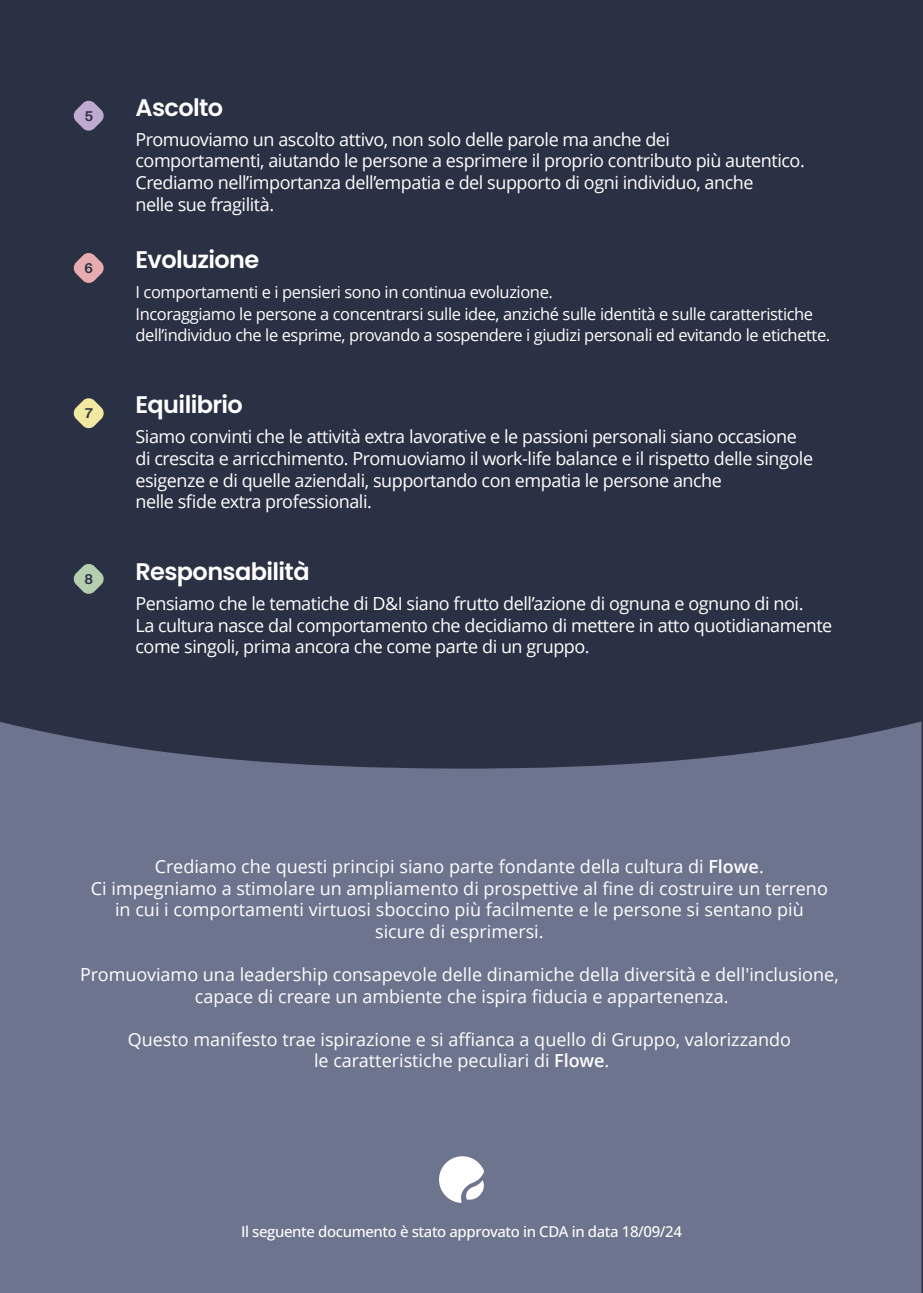
<style>
.page{position:relative;width:923px;height:1293px;background:#2b3144}
.page>*{position:absolute;margin:0;border:0;box-sizing:border-box;transform-origin:0 0}
.t1{font:600 24px "Poppins";letter-spacing:-.025em;color:#fff}
.t2{font:18px/21.6px "Open Sans";letter-spacing:-.025em;color:#fff}
.t3{font:18px/21.6px "Open Sans";color:#fff;text-align:center}
.t4{font:16.5px/21.6px "Open Sans";letter-spacing:-.025em;color:#fff}
.t5{font:500 15px "Open Sans";letter-spacing:-.025em;color:#fff}
.t6{font:600 13.5px "Suisse Intl";color:#2b3144}
.s1{font-weight:600}
</style>
<div class="page">
<div style="left:0;top:721px;width:921px;height:572px;background:#6d758e"></div>
<svg style="left:438px;top:1155px;width:46px;height:48px;background:#d1d3db"></svg>
<svg style="left:73px;top:100px;width:31px;height:31px"></svg>
<svg style="left:73px;top:253px;width:31px;height:30px"></svg>
<svg style="left:73px;top:398px;width:31px;height:31px"></svg>
<svg style="left:73px;top:564px;width:31px;height:30px"></svg>
<p class="t6" style="left:85px;top:108px;width:10px">5</p>
<p class="t6" style="left:85px;top:261px;width:10px">6</p>
<p class="t6" style="left:85px;top:406px;width:8px">7</p>
<p class="t6" style="left:85px;top:572px;width:10px">8</p>
<h1 class="t1" style="left:135px;top:93px;width:89px">Ascolto</h1>
<p class="t2" style="left:135px;top:128px;width:671px">Promuoviamo un ascolto attivo, non solo delle parole ma anche dei<br>comportamenti, aiutando le persone a esprimere il proprio contributo più autentico.<br>Crediamo nell’importanza dell’empatia e del supporto di ogni individuo, anche<br>nelle sue fragilità.</p>
<h1 class="t1" style="left:135px;top:246px;width:125px">Evoluzione</h1>
<p class="t4" style="left:135px;top:281px;width:696px">I comportamenti e i pensieri sono in continua evoluzione.<br>Incoraggiamo le persone a concentrarsi sulle idee, anziché sulle identità e sulle caratteristiche dell’individuo che le esprime, provando a sospendere i giudizi personali ed evitando le etichette.</p>
<h1 class="t1" style="left:135px;top:391px;width:109px">Equilibrio</h1>
<p class="t2" style="left:135px;top:426px;width:679px">Siamo convinti che le attività extra lavorative e le passioni personali siano occasione di crescita e arricchimento. Promuoviamo il work-life balance e il rispetto delle singole esigenze e di quelle aziendali, supportando con empatia le persone anche<br>nelle sfide extra professionali.</p>
<h1 class="t1" style="left:135px;top:558px;width:176px">Responsabilità</h1>
<p class="t2" style="left:135px;top:592px;width:698px">Pensiamo che le tematiche di D&amp;I siano frutto dell’azione di ognuna e ognuno di noi.<br>La cultura nasce dal comportamento che decidiamo di mettere in atto quotidianamente come singoli, prima ancora che come parte di un gruppo.</p>
<p class="t3" style="left:91px;top:855px;width:738px">Crediamo che questi principi siano parte fondante della cultura di <span class="s1">Flowe</span>.<br>Ci impegniamo a stimolare un ampliamento di prospettive al fine di costruire un terreno in cui i comportamenti virtuosi sboccino più facilmente e le persone si sentano più sicure di esprimersi.</p>
<p class="t3" style="left:80px;top:963px;width:760px">Promuoviamo una leadership consapevole delle dinamiche della diversità e dell'inclusione, capace di creare un ambiente che ispira fiducia e appartenenza.</p>
<p class="t3" style="left:128px;top:1028px;width:665px">Questo manifesto trae ispirazione e si affianca a quello di Gruppo, valorizzando le caratteristiche peculiari di <span class="s1">Flowe</span>.</p>
<p class="t5" style="left:241px;top:1221px;width:442px">Il seguente documento è stato approvato in CDA in data 18/09/24</p>
</div>
